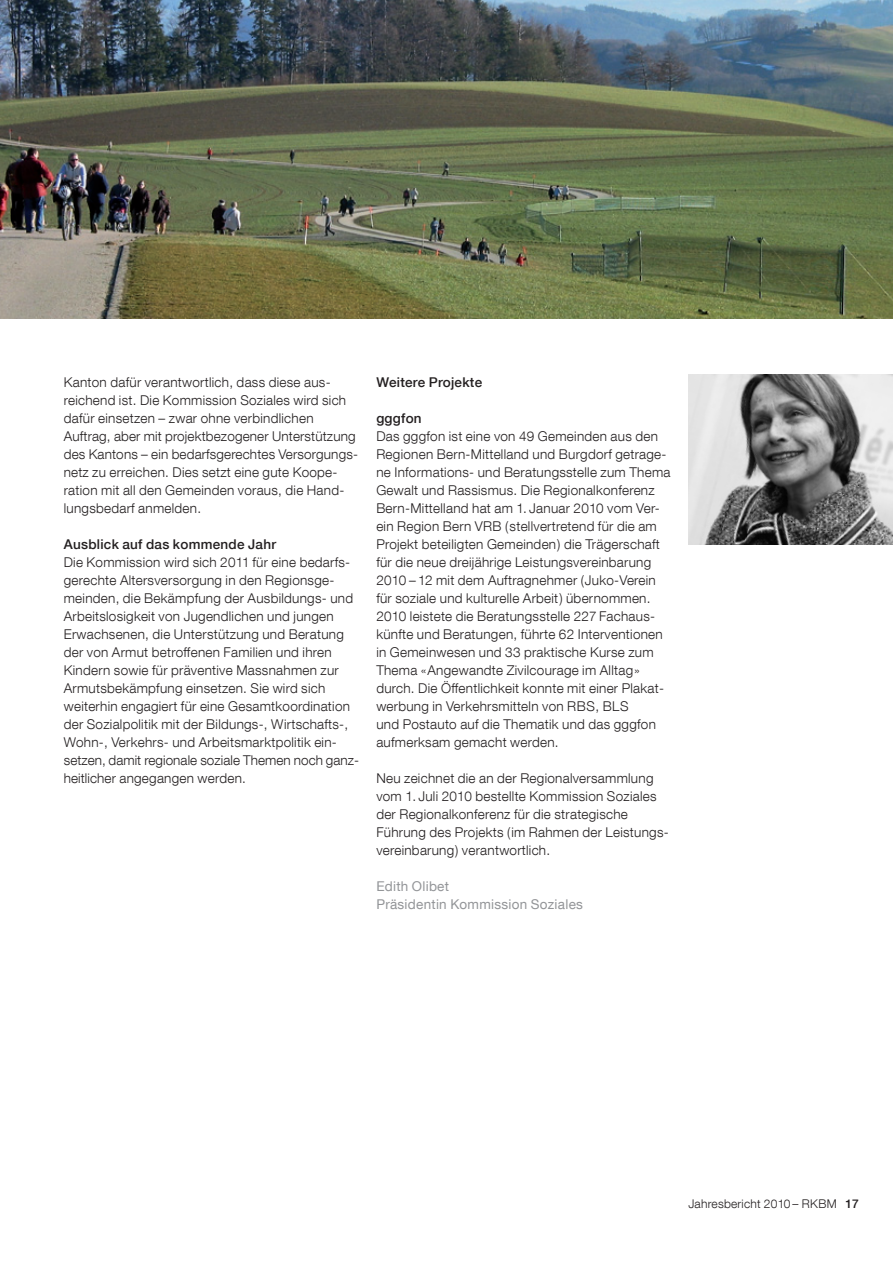
<style>
.page{position:relative;width:893px;height:1263px;background:#fff}
.page>*{position:absolute;margin:0;border:0;box-sizing:border-box;transform-origin:0 0}
.t1{font:300 13.5px/18px "Helvetica Neue LT Com";letter-spacing:.02em;color:#231f20}
.t2{font:500 13.5px "Helvetica Neue LT Com";letter-spacing:.02em;color:#231f20}
.t3{font:13.5px/18px "Helvetica Neue LT Com";letter-spacing:.02em;color:#939598}
.t4{font:300 12px "Helvetica Neue LT Com";letter-spacing:.02em;color:#231f20}
.s1{font-weight:500}
</style>
<div class="page">
<img style="left:0;top:0;width:893px;height:319px">
<img style="left:689px;top:374px;width:204px;height:170px">
<p class="t1" style="left:64px;top:373px;width:296px">Kanton dafür verantwortlich, dass diese aus&shy;reichend ist. Die Kommission Soziales wird sich dafür einsetzen – zwar ohne verbindlichen Auftrag, aber mit projektbezogener Unterstützung des Kantons – ein bedarfsgerechtes Versorgungs&shy;netz zu erreichen. Dies setzt eine gute Koope&shy;ration mit all den Gemeinden voraus, die Hand&shy;lungsbedarf anmelden.</p>
<p class="t2" style="left:64px;top:536px;width:214px">Ausblick auf das kommende Jahr</p>
<p class="t1" style="left:64px;top:553px;width:297px">Die Kommission wird sich 2011 für eine bedarfs&shy;gerechte Altersversorgung in den Regionsge&shy;meinden, die Bekämpfung der Ausbildungs- und Arbeitslosigkeit von Jugendlichen und jungen Erwachsenen, die Unterstützung und Beratung der von Armut betroffenen Familien und ihren Kindern sowie für präventive Massnahmen zur Armutsbekämpfung einsetzen. Sie wird sich weiterhin engagiert für eine Gesamtkoordination der Sozialpolitik mit der Bildungs-, Wirtschafts-, Wohn-, Verkehrs- und Arbeitsmarktpolitik ein&shy;setzen, damit regionale soziale Themen noch ganz&shy;heitlicher angegangen werden.</p>
<p class="t2" style="left:376px;top:374px;width:107px">Weitere Projekte</p>
<p class="t2" style="left:376px;top:410px;width:47px">gggfon</p>
<p class="t1" style="left:376px;top:426px;width:296px">Das gggfon ist eine von 49 Gemeinden aus den Regionen Bern-Mittelland und Burgdorf getrage&shy;ne Informations- und Beratungsstelle zum Thema Gewalt und Rassismus. Die Regionalkonferenz Bern-Mittelland hat am 1. Januar 2010 vom Ver&shy;ein Region Bern VRB (stellvertretend für die am Projekt beteiligten Gemeinden) die Trägerschaft für die neue dreijährige Leistungsvereinbarung 2010 – 12 mit dem Auftragnehmer (Juko-Verein für soziale und kulturelle Arbeit) übernommen.<br>2010 leistete die Beratungsstelle 227 Fachaus&shy;künfte und Beratungen, führte 62 Interventionen in Gemeinwesen und 33 praktische Kurse zum Thema «Angewandte Zivilcourage im Alltag» durch. Die Öffentlichkeit konnte mit einer Plakat&shy;werbung in Verkehrsmitteln von RBS, BLS<br>und Postauto auf die Thematik und das gggfon aufmerksam gemacht werden.</p>
<p class="t1" style="left:376px;top:768px;width:294px">Neu zeichnet die an der Regionalversammlung vom 1. Juli 2010 bestellte Kommission Soziales der Regionalkonferenz für die strategische Führung des Projekts (im Rahmen der Leistungs&shy;vereinbarung) verantwortlich.</p>
<p class="t3" style="left:376px;top:876px;width:208px">Edith Olibet<br>Präsidentin Kommission Soziales</p>
<p class="t4" style="left:688px;top:1196px;width:172px">Jahresbericht 2010 – RKBM <span class="s1">17</span></p>
</div>
